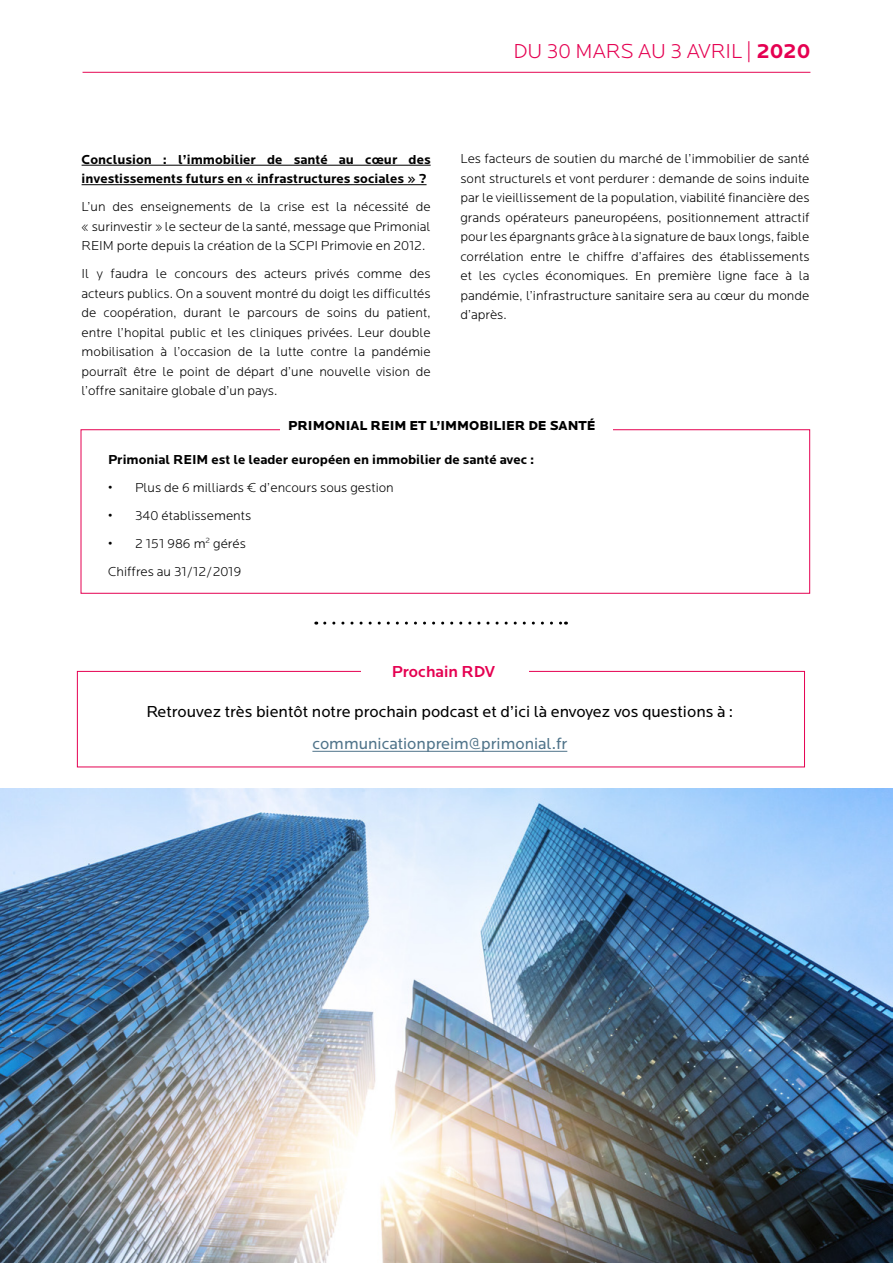
<style>
.page{position:relative;width:893px;height:1263px;background:#fff}
.page>*{position:absolute;margin:0;border:0;box-sizing:border-box;transform-origin:0 0}
.t1{font:300 21px "Locator";color:#e50051}
.t2{font:16.5px "Locator";color:#000}
.t3{font:16.5px "Locator";color:#50748a}
.t4{font:500 16.5px "Locator";color:#e50051}
.t5{font:300 13.5px/19.5px "Locator";color:#000;text-align:justify}
.t6{font:700 13.5px/19.5px "Locator";color:#000}
.t7{font:900 13.5px "Locator";color:#000}
.s1{font-weight:700}
</style>
<div class="page">
<hr style="left:83px;top:72px;width:727px;height:1px;background:#e50752">
<hr style="left:312px;top:751px;width:255px;height:1px;background:#50748a">
<div style="left:77px;top:671px;width:728px;height:96px;border:1px solid #e50051"></div>
<div style="left:361px;top:664px;width:167px;height:22px;background:#fff"></div>
<img style="left:0;top:788px;width:893px;height:475px">
<hr style="left:82px;top:165px;width:349px;height:1px;background:#000">
<hr style="left:82px;top:184px;width:345px;height:1px;background:#000">
<div style="left:81px;top:429px;width:729px;height:165px;border:1px solid #e50051"></div>
<div style="left:280px;top:417px;width:332px;height:30px;background:#fff"></div>
<svg style="left:325px;top:622px;width:241px;height:3px"></svg>
<h1 class="t1" style="left:513px;top:39px;width:299px">DU 30 MARS AU 3 AVRIL | <span class="s1">2020</span></h1>
<p class="t6" style="left:82px;top:150px;width:351px">Conclusion : l’immobilier de santé au cœur des investissements futurs en « infrastructures sociales » ?</p>
<p class="t5" style="left:82px;top:197px;width:351px">L’un des enseignements de la crise est la nécessité de « surinvestir » le secteur de la santé, message que Primonial REIM porte depuis la création de la SCPI Primovie en 2012.</p>
<p class="t5" style="left:82px;top:264px;width:351px">Il y faudra le concours des acteurs privés comme des acteurs publics. On a souvent montré du doigt les difficultés de coopération, durant le parcours de soins du patient, entre l’hopital public et les cliniques privées. Leur double mobilisation à l’occasion de la lutte contre la pandémie pourraît être le point de départ d’une nouvelle vision de l’offre sanitaire globale d’un pays.</p>
<p class="t5" style="left:460px;top:149px;width:351px">Les facteurs de soutien du marché de l’immobilier de santé sont structurels et vont perdurer : demande de soins induite par le vieillissement de la population, viabilité financière des grands opérateurs paneuropéens, positionnement attractif pour les épargnants grâce à la signature de baux longs, faible corrélation entre le chiffre d’affaires des établissements et les cycles économiques. En première ligne face à la pandémie, l’infrastructure sanitaire sera au cœur du monde d’après.</p>
<p class="t7" style="left:288px;top:418px;width:309px">PRIMONIAL REIM ET L’IMMOBILIER DE SANTÉ</p>
<p class="t6" style="left:108px;top:450px;width:428px">Primonial REIM est le leader européen en immobilier de santé avec :</p>
<p class="t5" style="left:108px;top:477px;width:287px">• Plus de 6 milliards € d’encours sous gestion</p>
<p class="t5" style="left:108px;top:505px;width:145px">• 340 établissements</p>
<p class="t5" style="left:108px;top:529px;width:139px;line-height:28px">• 2 151 986 m<sup>2</sup> gérés<br>Chiffres au 31/12/2019</p>
<p class="t4" style="left:392px;top:662px;width:105px">Prochain RDV</p>
<p class="t2" style="left:146px;top:702px;width:588px">Retrouvez très bientôt notre prochain podcast et d’ici là envoyez vos questions à :</p>
<p class="t3" style="left:312px;top:734px;width:256px">communicationpreim@primonial.fr</p>
</div>
